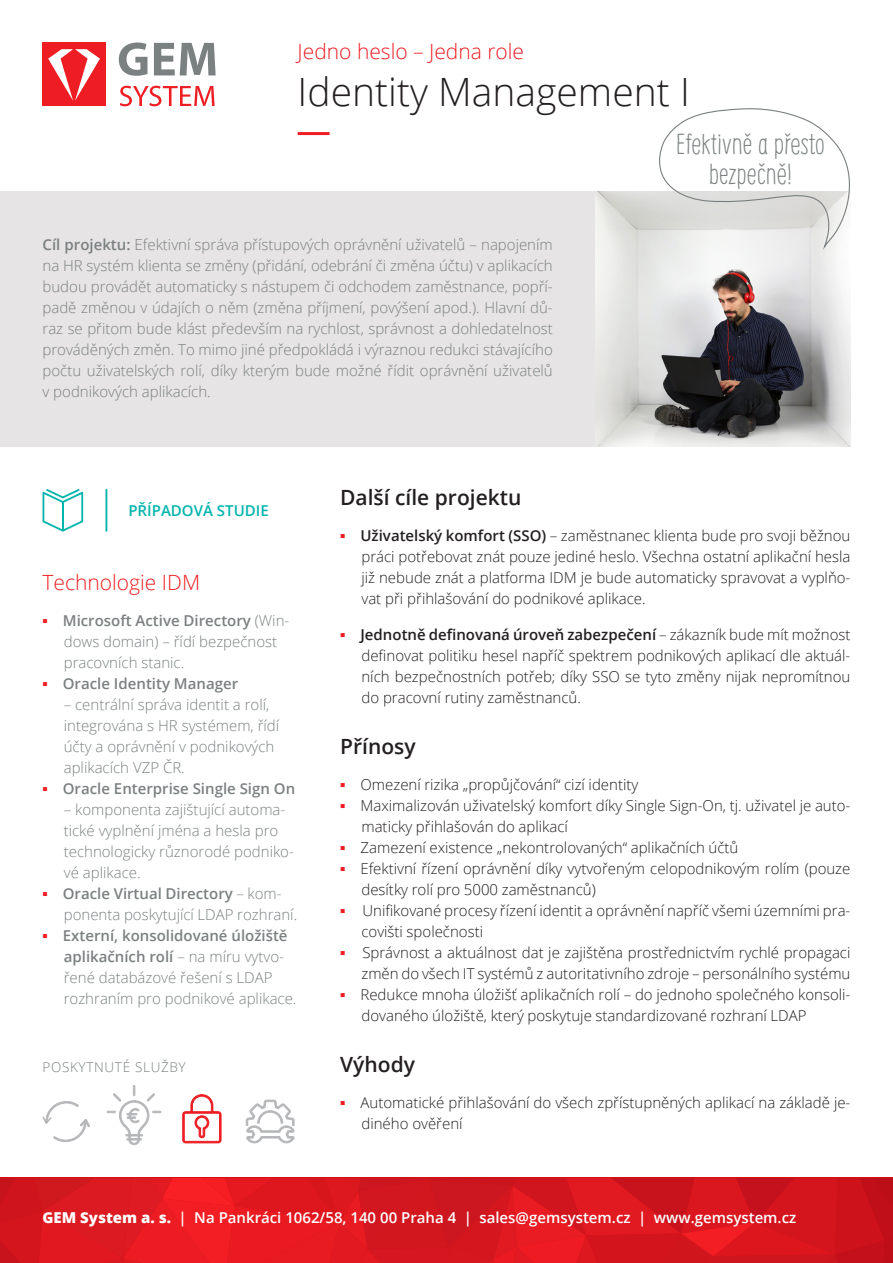
<style>
.page{position:relative;width:893px;height:1263px;background:#fff}
.page>*{position:absolute;margin:0;border:0;box-sizing:border-box;transform-origin:0 0}
.super_headline{font:300 39px "Open Sans";color:#231f20}
.t1{font:300 28.5px/30px "Supernettcn";color:#7b8081;text-align:center}
.red_headline{font:300 21px "Open Sans";color:#ee1d23}
.text{font:600 21px "Open Sans";color:#231f20}
.text-2{font:300 15px/21px "Open Sans";color:#231f20}
.perex{font:300 15px/21px "Open Sans";color:#7b8081}
.text-3{font:600 15px "Open Sans";color:#fff}
.t2{font:600 15px "Open Sans";color:#7b8081}
.t3{font:600 15px "Open Sans";color:#00b5ac}
.t4{font:300 13.5px "Open Sans";letter-spacing:.05em;color:#7b8081}
.s1{font-weight:600}
.s2{font-family:"Times New Roman";font-weight:700;color:#ee1d23}
.s3{font-weight:800}
</style>
<div class="page">
<div style="left:43px;top:43px;width:63px;height:63px;background:#ee1d23"></div>
<svg style="left:48px;top:49px;width:52px;height:52px"></svg>
<svg style="left:119px;top:43px;width:29px;height:33px"></svg>
<svg style="left:154px;top:43px;width:62px;height:32px"></svg>
<svg style="left:120px;top:86px;width:95px;height:20px"></svg>
<div style="left:0;top:191px;width:850px;height:255px;background:#e6e4e4"></div>
<hr style="left:105px;top:489px;width:2px;height:42px;background:#00b5ac">
<svg style="left:43px;top:489px;width:40px;height:42px"></svg>
<hr style="left:62px;top:502px;width:2px;height:29px;background:#00b5ac">
<hr style="left:298px;top:132px;width:32px;height:3px;background:#ee1d23">
<img style="left:595px;top:191px;width:255px;height:255px">
<svg style="left:658px;top:108px;width:192px;height:140px"></svg>
<svg style="left:107px;top:1085px;width:54px;height:61px"></svg>
<svg style="left:42px;top:1101px;width:48px;height:41px"></svg>
<svg style="left:182px;top:1095px;width:40px;height:48px"></svg>
<svg style="left:245px;top:1099px;width:50px;height:45px"></svg>
<svg style="left:0;top:1178px;width:893px;height:85px;background:#da171f"></svg>
<p class="red_headline" style="left:298px;top:37px;width:228px">Jedno heslo – Jedna role</p>
<p class="super_headline" style="left:298px;top:65px;width:394px">Identity Management I</p>
<p class="t1" style="left:676px;top:128px;width:150px">Efektivně a přesto bezpečně!</p>
<p class="perex" style="left:43px;top:233px;width:512px;text-align:justify"><span class="s1">Cíl projektu:</span> Efektivní správa přístupových oprávnění uživatelů – napojením na HR systém klienta se změny (přidání, odebrání či změna účtu) v aplikacích budou provádět automaticky s nástupem či odchodem zaměstnance, popří&shy;padě změnou v údajích o něm (změna příjmení, povýšení apod.). Hlavní dů&shy;raz se přitom bude klást především na rychlost, správnost a dohledatelnost prováděných změn. To mimo jiné předpokládá i výraznou redukci stávajícího počtu uživatelských rolí, díky kterým bude možné řídit oprávnění uživatelů v podnikových aplikacích.</p>
<p class="t3" style="left:128px;top:500px;width:142px">PŘÍPADOVÁ STUDIE</p>
<p class="red_headline" style="left:43px;top:568px;width:159px">Technologie IDM</p>
<p class="perex" style="left:64px;top:610px;width:227px;text-indent:-21px"><span class="s2">▪</span> <span class="s1">Microsoft Active Directory</span> (Win&shy;dows domain) – řídí bezpečnost pracovních stanic.</p>
<p class="t2" style="left:43px;top:673px;width:197px"><span class="s2">▪</span> Oracle Identity Manager</p>
<p class="perex" style="left:64px;top:694px;width:217px">– centrální správa identit a rolí, integrována s HR systémem, řídí účty a oprávnění v podnikových aplikacích VZP ČR.</p>
<p class="t2" style="left:43px;top:778px;width:254px"><span class="s2">▪</span> Oracle Enterprise Single Sign On</p>
<p class="perex" style="left:64px;top:799px;width:232px">– komponenta zajištující automa&shy;tické vyplnění jména a hesla pro technologicky různorodé podniko&shy;vé aplikace.</p>
<p class="perex" style="left:64px;top:883px;width:235px;text-indent:-21px"><span class="s2">▪</span> <span class="s1">Oracle Virtual Directory</span> – kom&shy;ponenta poskytující LDAP rozhraní.</p>
<p class="perex" style="left:64px;top:925px;width:234px;text-indent:-21px"><span class="s2">▪</span> <span class="s1">Externí, konsolidované úložiště aplikačních rolí</span> – na míru vytvo&shy;řené databázové řešení s LDAP rozhraním pro podnikové aplikace.</p>
<p class="t4" style="left:43px;top:1057px;width:145px">POSKYTNUTÉ SLUŽBY</p>
<p class="text" style="left:340px;top:483px;width:183px">Další cíle projektu</p>
<p class="text-2" style="left:361px;top:525px;width:490px;text-align:justify;text-indent:-21px"><span class="s2">▪</span> <span class="s1">Uživatelský komfort (SSO)</span> – zaměstnanec klienta bude pro svoji běžnou práci potřebovat znát pouze jediné heslo. Všechna ostatní aplikační hesla již nebude znát a platforma IDM je bude automaticky spravovat a vyplňo&shy;vat při přihlašování do podnikové aplikace.</p>
<p class="text-2" style="left:361px;top:624px;width:490px;text-align:justify;text-indent:-21px"><span class="s2">▪</span> <span class="s1">Jednotně definovaná úroveň zabezpečení</span> – zákazník bude mít možnost definovat politiku hesel napříč spektrem podnikových aplikací dle aktuál&shy;ních bezpečnostních potřeb; díky SSO se tyto změny nijak nepromítnou do pracovní rutiny zaměstnanců.</p>
<p class="text" style="left:340px;top:732px;width:77px">Přínosy</p>
<p class="text-2" style="left:340px;top:774px;width:300px"><span class="s2">▪</span> Omezení rizika „propůjčování“ cizí identity</p>
<p class="text-2" style="left:361px;top:795px;width:490px;text-indent:-21px"><span class="s2">▪</span> Maximalizován uživatelský komfort díky Single Sign-On, tj. uživatel je auto&shy;maticky přihlašován do aplikací</p>
<p class="text-2" style="left:340px;top:837px;width:400px"><span class="s2">▪</span> Zamezení existence „nekontrolovaných“ aplikačních účtů</p>
<p class="text-2" style="left:361px;top:858px;width:490px;text-indent:-21px"><span class="s2">▪</span> Efektivní řízení oprávnění díky vytvořeným celopodnikovým rolím (pouze desítky rolí pro 5000 zaměstnanců)</p>
<p class="text-2" style="left:361px;top:900px;width:490px;text-indent:-21px"><span class="s2">▪</span> Unifikované procesy řízení identit a oprávnění napříč všemi územními pra&shy;covišti společnosti</p>
<p class="text-2" style="left:340px;top:942px;width:512px;text-align:right"><span class="s2">▪</span> Správnost a aktuálnost dat je zajištěna prostřednictvím rychlé propagaci změn do všech IT systémů z autoritativního zdroje – personálního systému</p>
<p class="text-2" style="left:361px;top:984px;width:490px;text-indent:-21px"><span class="s2">▪</span> Redukce mnoha úložišť aplikačních rolí – do jednoho společného konsoli&shy;dovaného úložiště, který poskytuje standardizované rozhraní LDAP</p>
<p class="text" style="left:340px;top:1050px;width:76px">Výhody</p>
<p class="text-2" style="left:361px;top:1092px;width:490px;text-indent:-21px"><span class="s2">▪</span> Automatické přihlašování do všech zpřístupněných aplikací na základě je&shy;diného ověření</p>
<p class="text-3" style="left:43px;top:1208px;width:755px"><span class="s3">GEM System a. s.</span> | Na Pankráci 1062/58, 140 00 Praha 4 | sales@gemsystem.cz | www.gemsystem.cz</p>
</div>
